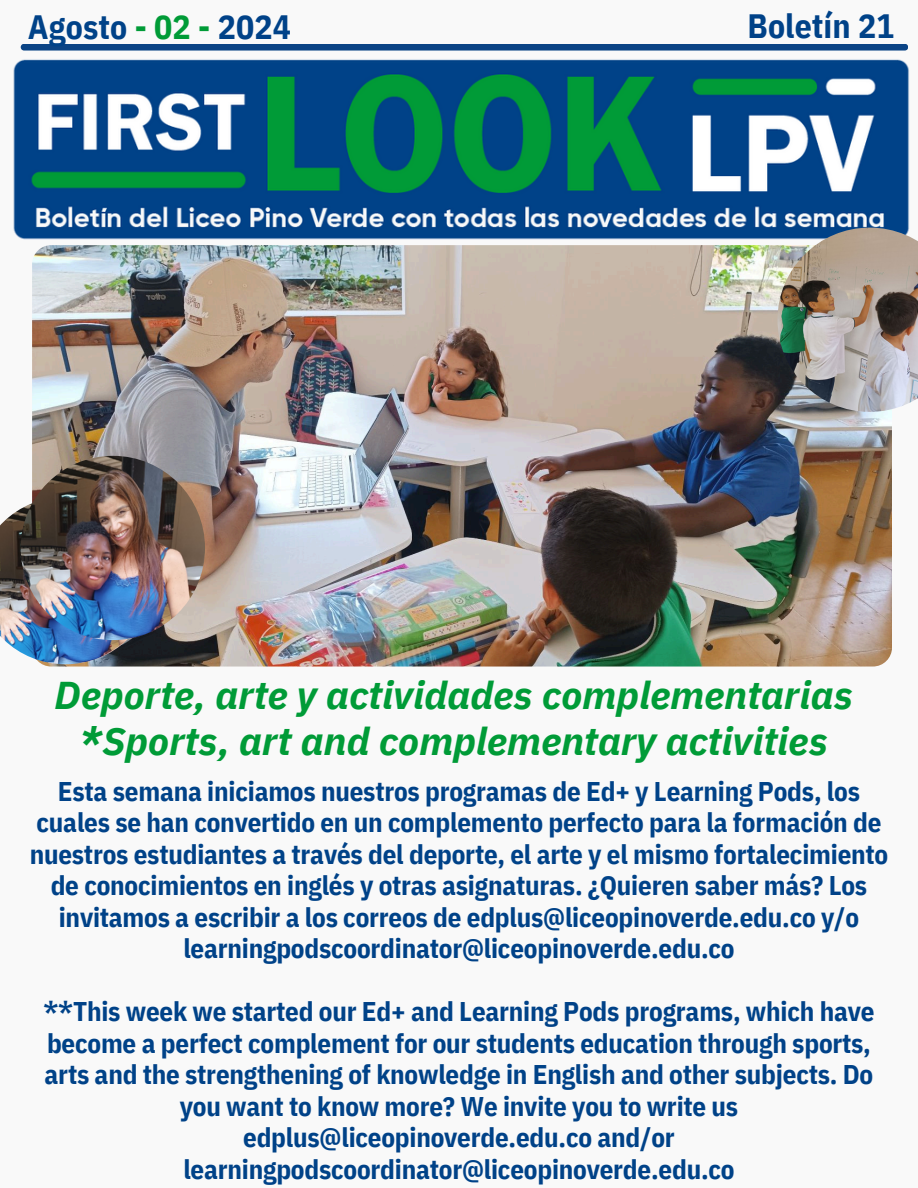
<style>
.page{position:relative;width:918px;height:1188px;background:#f9f9f9}
.page>*{position:absolute;margin:0;border:0;box-sizing:border-box;transform-origin:0 0}
.t1{font:italic 700 38.7px/46.2px "IBM Plex Sans";letter-spacing:.005em;color:#009b37;text-align:center}
.t2{font:700 33.75px "IBM Plex Sans Cond";letter-spacing:.005em;color:#004288}
.t3{font:700 27px/31.5px "IBM Plex Sans Cond";letter-spacing:-.01em;color:#004288;text-align:center}
.s1{color:#009b37}
</style>
<div class="page">
<img style="left:13px;top:59px;width:896px;height:181px">
<svg style="left:21px;top:44px;width:887px;height:7px;background:#1a508c"></svg>
<img style="left:32px;top:245px;width:859px;height:422px;border-radius:19px">
<img style="left:0;top:497px;width:153px;height:167px">
<img style="left:778px;top:228px;width:140px;height:184px">
<img style="left:21px;top:456px;width:184px;height:184px;border-radius:50%">
<p class="t2" style="left:28px;top:5px;width:265px">Agosto <span class="s1">- 02 -</span> 2024</p>
<p class="t2" style="left:748px;top:3px;width:149px">Boletín 21</p>
<p class="t1" style="left:55px;top:672px;width:800px">Deporte, arte y actividades complementarias *Sports, art and complementary activities</p>
<h1 class="t3" style="left:30px;top:775px;width:860px">Esta semana iniciamos nuestros programas de Ed+ y Learning Pods, los cuales se han convertido en un complemento perfecto para la formación de nuestros estudiantes a través del deporte, el arte y el mismo fortalecimiento de conocimientos en inglés y otras asignaturas. ¿Quieren saber más? Los invitamos a escribir a los correos de edplus@liceopinoverde.edu.co y/o learningpodscoordinator@liceopinoverde.edu.co</h1>
<p class="t3" style="left:43px;top:995px;width:833px">**This week we started our Ed+ and Learning Pods programs, which have become a perfect complement for our students education through sports, arts and the strengthening of knowledge in English and other subjects. Do you want to know more? We invite you to write us edplus@liceopinoverde.edu.co and/or learningpodscoordinator@liceopinoverde.edu.co</p>
</div>
